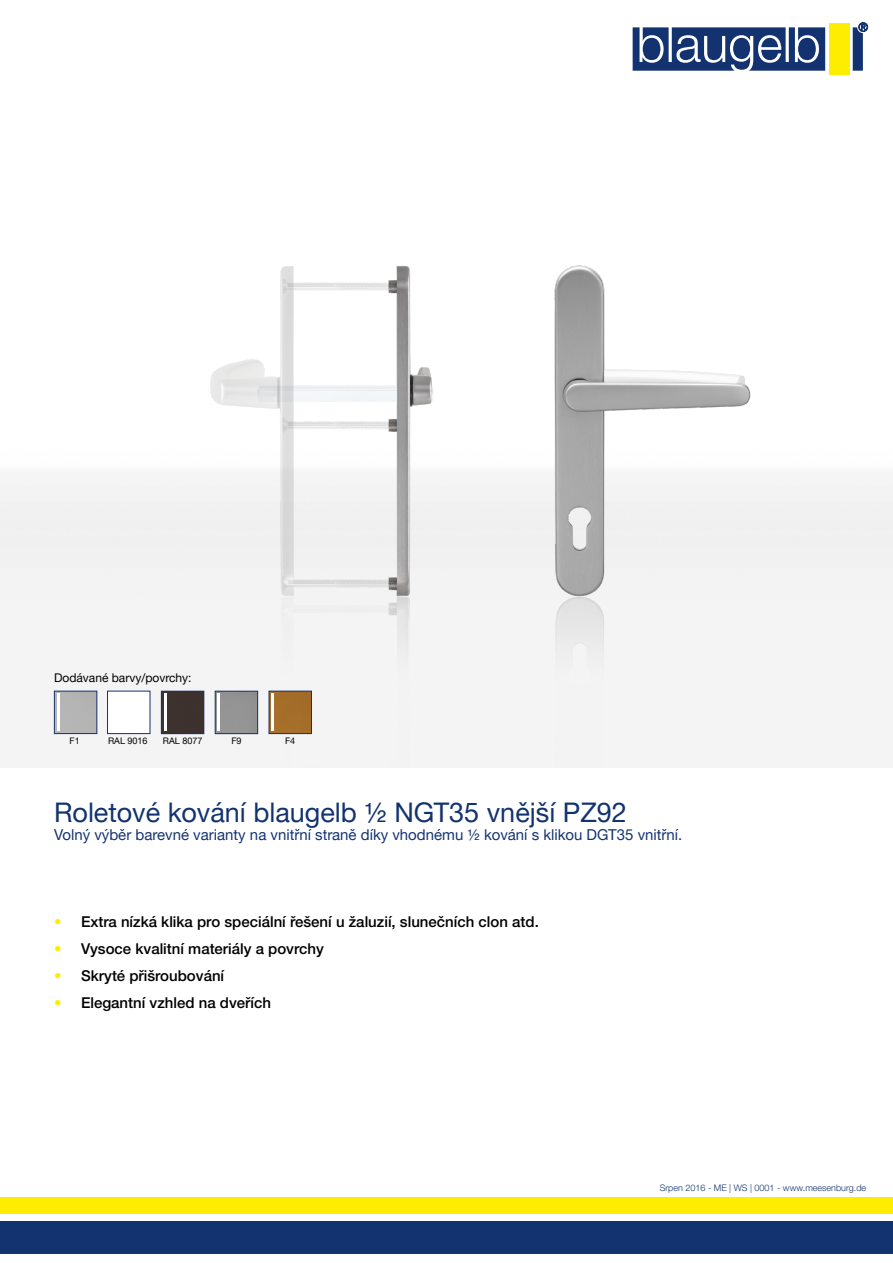
<style>
.page{position:relative;width:893px;height:1263px;background:#fff}
.page>*{position:absolute;margin:0;border:0;box-sizing:border-box;transform-origin:0 0}
.t1{font:27px "Helvetica Neue LTW1 G";color:#133370}
.t2{font:500 15px "Helvetica Neue LTW1 G";color:#000}
.t3{font:15px "Helvetica Neue LTW1 G";color:#133370}
.t4{font:12px "Helvetica Neue LTW1 G";color:#000}
.t5{font:300 9px "Helvetica Neue LTW1 G";color:#133370}
.t6{font:9px "Helvetica Neue LTW1 G";color:#000}
.s1{color:#ffed00}
</style>
<div class="page">
<img style="left:0;top:265px;width:893px;height:502px">
<div style="left:107px;top:691px;width:43px;height:43px;background:#fff;border:1px solid #133370"></div>
<img style="left:217px;top:693px;width:39px;height:39px">
<div style="left:215px;top:691px;width:43px;height:43px;border:1px solid #133370"></div>
<img style="left:163px;top:693px;width:39px;height:39px">
<div style="left:161px;top:691px;width:43px;height:43px;border:1px solid #133370"></div>
<img style="left:271px;top:693px;width:39px;height:39px">
<div style="left:269px;top:691px;width:43px;height:43px;border:1px solid #133370"></div>
<hr style="left:164px;top:693px;width:2px;height:38px;background:#fff">
<hr style="left:218px;top:693px;width:2px;height:38px;background:#fff">
<hr style="left:271px;top:693px;width:3px;height:38px;background:#fff">
<img style="left:56px;top:693px;width:39px;height:39px">
<div style="left:54px;top:691px;width:43px;height:43px;border:1px solid #133370"></div>
<hr style="left:57px;top:693px;width:2px;height:38px;background:#fff">
<div style="left:0;top:1222px;width:893px;height:32px;background:#133370"></div>
<div style="left:0;top:1197px;width:893px;height:17px;background:#ffed00"></div>
<svg style="left:633px;top:22px;width:235px;height:49px"></svg>
<div style="left:829px;top:23px;width:20px;height:51px;background:#ffed00"></div>
<p class="t4" style="left:54px;top:670px;width:139px">Dodávané barvy/povrchy:</p>
<p class="t6" style="left:70px;top:735px;width:12px">F1</p>
<p class="t6" style="left:108px;top:735px;width:41px">RAL 9016</p>
<p class="t6" style="left:163px;top:735px;width:41px">RAL 8077</p>
<p class="t6" style="left:231px;top:735px;width:12px">F9</p>
<p class="t6" style="left:285px;top:735px;width:12px">F4</p>
<h1 class="t1" style="left:54px;top:796px;width:574px">Roletové kování blaugelb ½ NGT35 vnější PZ92</h1>
<p class="t3" style="left:54px;top:826px;width:630px">Volný výběr barevné varianty na vnitřní straně díky vhodnému ½ kování s klikou DGT35 vnitřní.</p>
<p class="t2" style="left:54px;top:913px;width:486px"><span class="s1">•</span> Extra nízká klika pro speciální řešení u žaluzií, slunečních clon atd.</p>
<p class="t2" style="left:54px;top:940px;width:271px"><span class="s1">•</span> Vysoce kvalitní materiály a povrchy</p>
<p class="t2" style="left:54px;top:967px;width:172px"><span class="s1">•</span> Skryté přišroubování</p>
<p class="t2" style="left:54px;top:994px;width:219px"><span class="s1">•</span> Elegantní vzhled na dveřích</p>
<p class="t5" style="left:660px;top:1183px;width:208px">Srpen 2016 - ME | WS | 0001 - www.meesenburg.de</p>
</div>
